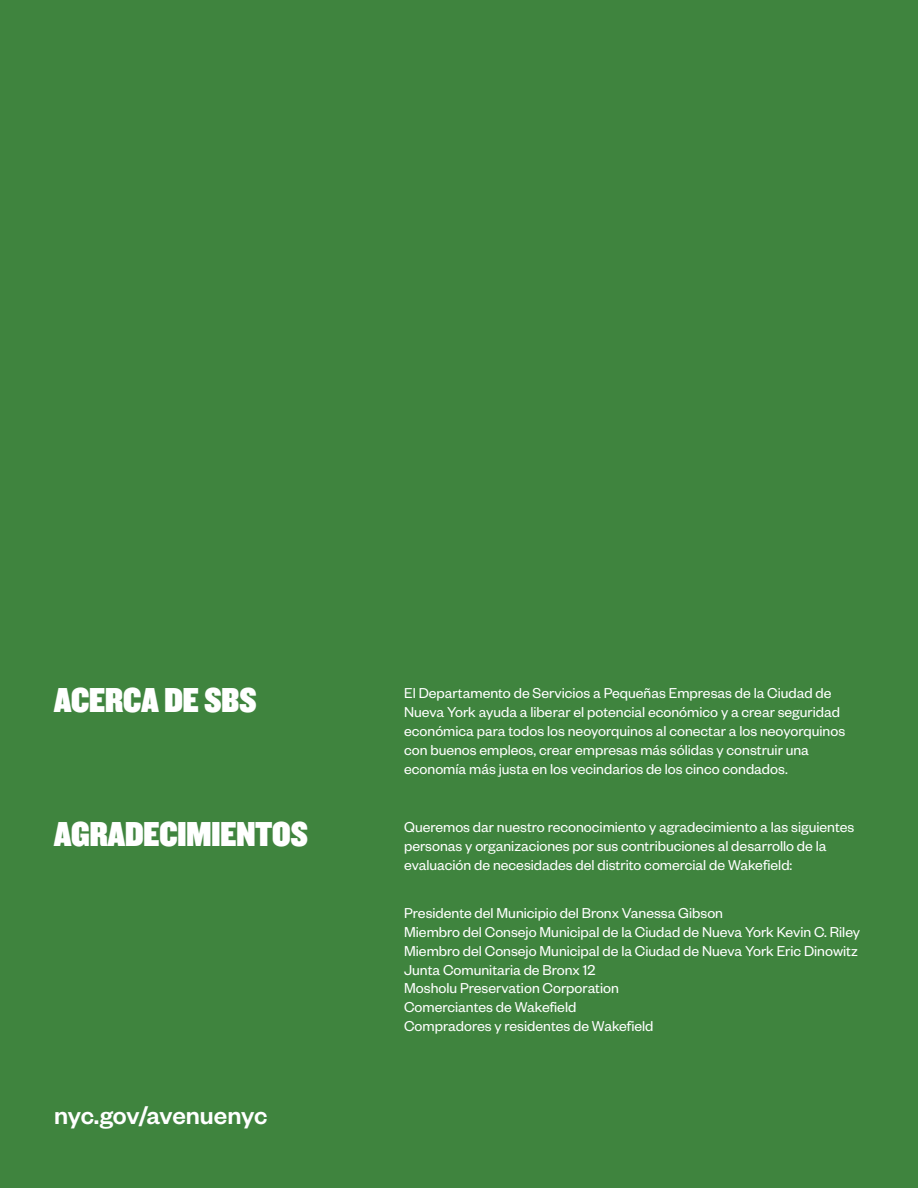
<style>
.page{position:relative;width:918px;height:1188px;background:#3f843e}
.page>*{position:absolute;margin:0;border:0;box-sizing:border-box;transform-origin:0 0}
.Standalone_Figure{font:36px "Knockout HTF90 Ultmt Welterwt";color:#fff}
.Standalone_Figure-2{font:500 27px "Founders Grotesk";letter-spacing:-.01em;color:#fff}
.t1{font:15.75px/18.9px "Founders Grotesk";color:#fff}
</style>
<div class="page">
<p class="Standalone_Figure" style="left:54px;top:681px;width:204px">ACERCA DE SBS</p>
<p class="Standalone_Figure" style="left:54px;top:815px;width:255px">AGRADECIMIENTOS</p>
<p class="Standalone_Figure-2" style="left:54px;top:1099px;width:215px">nyc.gov/avenuenyc</p>
<p class="t1" style="left:404px;top:683px;width:443px">El Departamento de Servicios a Pequeñas Empresas de la Ciudad de Nueva York ayuda a liberar el potencial económico y a crear seguridad económica para todos los neoyorquinos al conectar a los neoyorquinos con buenos empleos, crear empresas más sólidas y construir una economía más justa en los vecindarios de los cinco condados.</p>
<p class="t1" style="left:404px;top:817px;width:452px">Queremos dar nuestro reconocimiento y agradecimiento a las siguientes personas y organizaciones por sus contribuciones al desarrollo de la evaluación de necesidades del distrito comercial de Wakefield:</p>
<p class="t1" style="left:404px;top:903px;width:320px">Presidente del Municipio del Bronx Vanessa Gibson</p>
<p class="t1" style="left:404px;top:922px;width:458px">Miembro del Consejo Municipal de la Ciudad de Nueva York Kevin C. Riley</p>
<p class="t1" style="left:404px;top:940px;width:455px">Miembro del Consejo Municipal de la Ciudad de Nueva York Eric Dinowitz</p>
<p class="t1" style="left:404px;top:959px;width:193px">Junta Comunitaria de Bronx 12</p>
<p class="t1" style="left:404px;top:978px;width:216px">Mosholu Preservation Corporation</p>
<p class="t1" style="left:404px;top:997px;width:174px">Comerciantes de Wakefield</p>
<p class="t1" style="left:404px;top:1016px;width:251px">Compradores y residentes de Wakefield</p>
</div>
